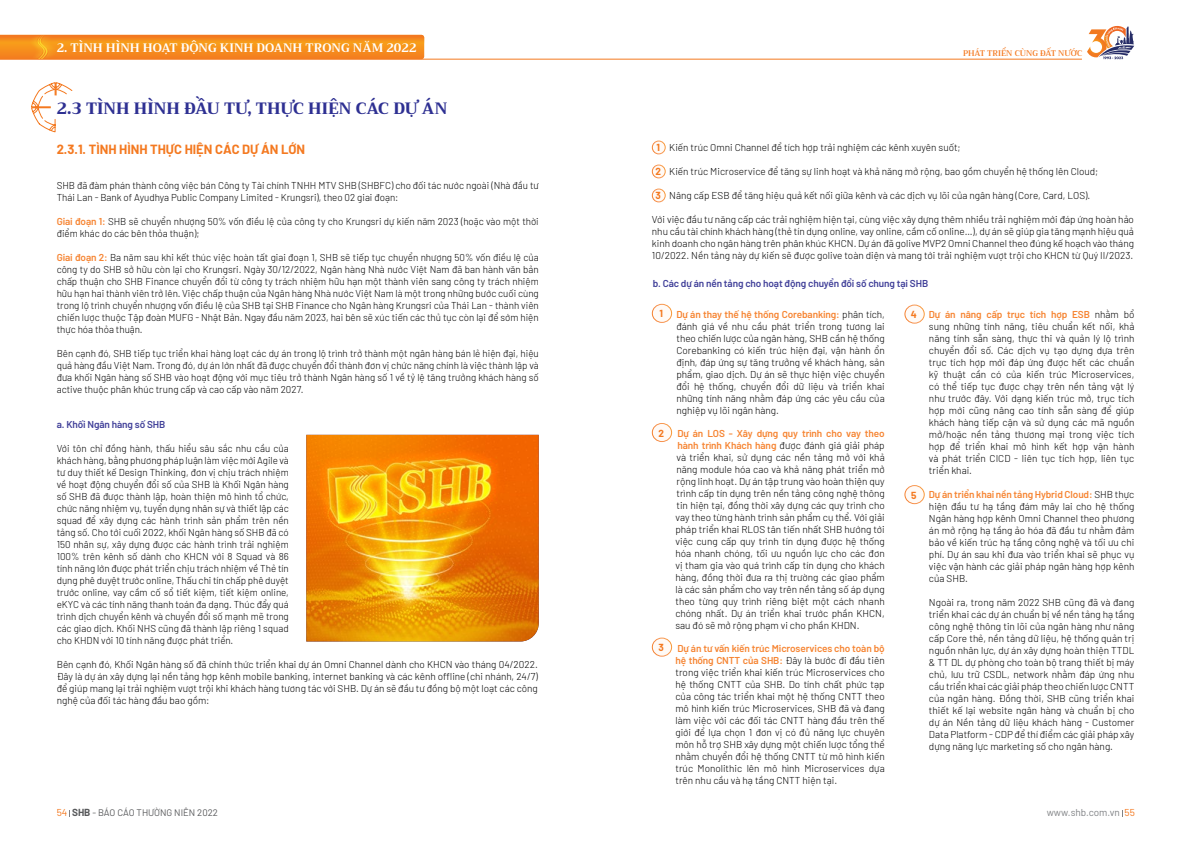
<style>
.page{position:relative;width:1191px;height:842px;background:#fff}
.page>*{position:absolute;margin:0;border:0;box-sizing:border-box;transform-origin:0 0}
.t1{font:800 16px "Trirong";letter-spacing:.005em;color:#2e3092}
.t2{font:700 13px "Barlow";color:#f47920}
.t3{font:700 12px "Trirong";color:#fff}
.t4{font:300 10px/12px "Barlow";color:#000;text-align:justify}
.t5{font:600 10px "Barlow";letter-spacing:-.01em;color:#414099}
.t6{font:10px "Barlow";color:#808285}
.t7{font:700 10px "Barlow";color:#f47920}
.t8{font:9.5px "Barlow";color:#58595b}
.t9{font:600 8px "Trirong";color:#f47920}
.s1{font-weight:600;color:#f68533}
.s2{font-weight:700;color:#f47920}
.s3{font-size:10px;color:#f47920}
.s4{font-weight:700;font-size:10px}
.s5{color:#f47920}
</style>
<div class="page">
<img style="left:306px;top:435px;width:233px;height:206px">
<svg style="left:1087px;top:26px;width:47px;height:33px"></svg>
<svg style="left:31px;top:82px;width:41px;height:50px"></svg>
<div style="left:652px;top:141px;width:13px;height:13px;background:#fffaf6;border-radius:50%"></div>
<div style="left:652px;top:141px;width:13px;height:13px;border:1px solid #fff;border-radius:50%"></div>
<div style="left:652px;top:165px;width:13px;height:13px;background:#fffaf6;border-radius:50%"></div>
<div style="left:652px;top:165px;width:13px;height:13px;border:1px solid #fff;border-radius:50%"></div>
<div style="left:652px;top:189px;width:13px;height:13px;background:#fffaf6;border-radius:50%"></div>
<div style="left:652px;top:189px;width:13px;height:13px;border:1px solid #fff;border-radius:50%"></div>
<div style="left:652px;top:304px;width:19px;height:18px;background:#fffaf6;border-radius:50%"></div>
<div style="left:652px;top:304px;width:20px;height:19px;border:1px solid #fff;border-radius:50%"></div>
<div style="left:905px;top:305px;width:19px;height:18px;background:#fffaf6;border-radius:50%"></div>
<div style="left:904px;top:305px;width:20px;height:18px;border:1px solid #fff;border-radius:50%"></div>
<div style="left:905px;top:486px;width:19px;height:18px;background:#fffaf6;border-radius:50%"></div>
<div style="left:904px;top:485px;width:20px;height:19px;border:1px solid #fff;border-radius:50%"></div>
<div style="left:652px;top:423px;width:19px;height:19px;background:#fffaf6;border-radius:50%"></div>
<div style="left:652px;top:423px;width:20px;height:19px;border:1px solid #fff;border-radius:50%"></div>
<div style="left:652px;top:638px;width:19px;height:18px;background:#fffaf6;border-radius:50%"></div>
<div style="left:652px;top:638px;width:20px;height:18px;border:1px solid #fff;border-radius:50%"></div>
<hr style="left:0;top:59px;width:1082px;height:1px;background:#f47920">
<svg style="left:0;top:35px;width:424px;height:24px;background:#f58b1d"></svg>
<p class="t3" style="left:57px;top:38px;width:361px">2. TÌNH HÌNH HOẠT ĐỘNG KINH DOANH TRONG NĂM 2022</p>
<p class="t9" style="left:963px;top:47px;width:121px">PHÁT TRIỂN CÙNG ĐẤT NƯỚC</p>
<h1 class="t1" style="left:57px;top:99px;width:392px">2.3 TÌNH HÌNH ĐẦU TƯ, THỰC HIỆN CÁC DỰ ÁN</h1>
<h2 class="t2" style="left:57px;top:139px;width:250px">2.3.1. TÌNH HÌNH THỰC HIỆN CÁC DỰ ÁN LỚN</h2>
<p class="t4" style="left:57px;top:179px;width:483px">SHB đã đàm phán thành công việc bán Công ty Tài chính TNHH MTV SHB (SHBFC) cho đối tác nước ngoài (Nhà đầu tư<br>Thái Lan - Bank of Ayudhya Public Company Limited - Krungsri), theo 02 giai đoạn:</p>
<p class="t4" style="left:57px;top:215px;width:483px"><span class="s1">Giai đoạn 1:</span> SHB sẽ chuyển nhượng 50% vốn điều lệ của công ty cho Krungsri dự kiến năm 2023 (hoặc vào một thời điểm khác do các bên thỏa thuận);</p>
<p class="t4" style="left:57px;top:251px;width:483px"><span class="s1">Giai đoạn 2:</span> Ba năm sau khi kết thúc việc hoàn tất giai đoạn 1, SHB sẽ tiếp tục chuyển nhượng 50% vốn điều lệ của công ty do SHB sở hữu còn lại cho Krungsri. Ngày 30/12/2022, Ngân hàng Nhà nước Việt Nam đã ban hành văn bản chấp thuận cho SHB Finance chuyển đổi từ công ty trách nhiệm hữu hạn một thành viên sang công ty trách nhiệm hữu hạn hai thành viên trở lên. Việc chấp thuận của Ngân hàng Nhà nước Việt Nam là một trong những bước cuối cùng trong lộ trình chuyển nhượng vốn điều lệ của SHB tại SHB Finance cho Ngân hàng Krungsri của Thái Lan - thành viên chiến lược thuộc Tập đoàn MUFG - Nhật Bản. Ngay đầu năm 2023, hai bên sẽ xúc tiến các thủ tục còn lại để sớm hiện thực hóa thỏa thuận.</p>
<p class="t4" style="left:57px;top:347px;width:483px">Bên cạnh đó, SHB tiếp tục triển khai hàng loạt các dự án trong lộ trình trở thành một ngân hàng bán lẻ hiện đại, hiệu quả hàng đầu Việt Nam. Trong đó, dự án lớn nhất đã được chuyển đổi thành đơn vị chức năng chính là việc thành lập và đưa khối Ngân hàng số SHB vào hoạt động với mục tiêu trở thành Ngân hàng số 1 về tỷ lệ tăng trưởng khách hàng số active thuộc phân khúc trung cấp và cao cấp vào năm 2027.</p>
<p class="t5" style="left:57px;top:417px;width:110px">a. Khối Ngân hàng số SHB</p>
<p class="t4" style="left:57px;top:442px;width:234px">Với tôn chỉ đồng hành, thấu hiểu sâu sắc nhu cầu của khách hàng, bằng phương pháp luận làm việc mới Agile và tư duy thiết kế Design Thinking, đơn vị chịu trách nhiệm về hoạt động chuyển đổi số của SHB là Khối Ngân hàng số SHB đã được thành lập, hoàn thiện mô hình tổ chức, chức năng nhiệm vụ, tuyển dụng nhân sự và thiết lập các squad để xây dựng các hành trình sản phẩm trên nền tảng số. Cho tới cuối 2022, khối Ngân hàng số SHB đã có 150 nhân sự, xây dựng được các hành trình trải nghiệm 100% trên kênh số dành cho KHCN với 8 Squad và 86 tính năng lớn được phát triển chịu trách nhiệm về Thẻ tín dụng phê duyệt trước online, Thấu chi tín chấp phê duyệt trước online, vay cầm cố sổ tiết kiệm, tiết kiệm online, eKYC và các tính năng thanh toán đa dạng. Thúc đẩy quá trình dịch chuyển kênh và chuyển đổi số mạnh mẽ trong các giao dịch. Khối NHS cũng đã thành lập riêng 1 squad cho KHDN với 10 tính năng được phát triển.</p>
<p class="t4" style="left:57px;top:658px;width:483px">Bên cạnh đó, Khối Ngân hàng số đã chính thức triển khai dự án Omni Channel dành cho KHCN vào tháng 04/2022.<br>Đây là dự án xây dựng lại nền tảng hợp kênh mobile banking, internet banking và các kênh offline (chi nhánh, 24/7) để giúp mang lại trải nghiệm vượt trội khi khách hàng tương tác với SHB. Dự án sẽ đầu tư đồng bộ một loạt các công nghệ của đối tác hàng đầu bao gồm:</p>
<p class="t4" style="left:656px;top:141px;width:306px"><span class="s2">1</span> Kiến trúc Omni Channel để tích hợp trải nghiệm các kênh xuyên suốt;</p>
<p class="t4" style="left:655px;top:165px;width:444px"><span class="s2">2</span> Kiến trúc Microservice để tăng sự linh hoạt và khả năng mở rộng, bao gồm chuyển hệ thống lên Cloud;</p>
<p class="t4" style="left:655px;top:189px;width:436px"><span class="s2">3</span> Nâng cấp ESB để tăng hiệu quả kết nối giữa kênh và các dịch vụ lõi của ngân hàng (Core, Card, LOS).</p>
<p class="t4" style="left:652px;top:213px;width:483px">Với việc đầu tư năng cấp các trải nghiệm hiện tại, cùng việc xây dựng thêm nhiều trải nghiệm mới đáp ứng hoàn hảo nhu cầu tài chính khách hàng (thẻ tín dụng online, vay online, cầm cố online…), dự án sẽ giúp gia tăng mạnh hiệu quả kinh doanh cho ngân hàng trên phân khúc KHCN. Dự án đã golive MVP2 Omni Channel theo đúng kế hoạch vào tháng 10/2022. Nền tảng này dự kiến sẽ được golive toàn diện và mang tới trải nghiệm vượt trội cho KHCN từ Quý II/2023.</p>
<p class="t5" style="left:653px;top:276px;width:277px">b. Các dự án nền tảng cho hoạt động chuyển đổi số chung tại SHB</p>
<p class="t4" style="left:676px;top:308px;width:210px"><span class="s1">Dự án thay thế hệ thống Corebanking:</span> phân tích, đánh giá về nhu cầu phát triển trong tương lai theo chiến lược của ngân hàng, SHB cần hệ thống Corebanking có kiến trúc hiện đại, vận hành ổn định, đáp ứng sự tăng trưởng về khách hàng, sản phẩm, giao dịch. Dự án sẽ thực hiện việc chuyển đổi hệ thống, chuyển đổi dữ liệu và triển khai những tính năng nhằm đáp ứng các yêu cầu của nghiệp vụ lõi ngân hàng.</p>
<p class="t4" style="left:675px;top:427px;width:211px"><span class="s1">Dự án LOS - Xây dựng quy trình cho vay theo hành trình Khách hàng</span> được đánh giá giải pháp và triển khai, sử dụng các nền tảng mở với khả năng module hóa cao và khả năng phát triển mở rộng linh hoạt. Dự án tập trung vào hoàn thiện quy trình cấp tín dụng trên nền tảng công nghệ thông tin hiện tại, đồng thời xây dựng các quy trình cho vay theo từng hành trình sản phẩm cụ thể. Với giải pháp triển khai RLOS tân tiến nhất SHB hướng tới việc cung cấp quy trình tín dụng được hệ thống hóa nhanh chóng, tối ưu nguồn lực cho các đơn vị tham gia vào quá trình cấp tín dụng cho khách hàng, đồng thời đưa ra thị trường các giao phẩm là các sản phẩm cho vay trên nền tảng số áp dụng theo từng quy trình riêng biệt một cách nhanh chóng nhất. Dự án triển khai trước phần KHCN, sau đó sẽ mở rộng phạm vi cho phần KHDN.</p>
<p class="t4" style="left:675px;top:642px;width:211px"><span class="s1">Dự án tư vấn kiến trúc Microservices cho toàn bộ hệ thống CNTT của SHB:</span> Đây là bước đi đầu tiên trong việc triển khai kiến trúc Microservices cho hệ thống CNTT của SHB. Do tính chất phức tạp của công tác triển khai một hệ thống CNTT theo mô hình kiến trúc Microservices, SHB đã và đang làm việc với các đối tác CNTT hàng đầu trên thế giới để lựa chọn 1 đơn vị có đủ năng lực chuyên môn hỗ trợ SHB xây dựng một chiến lược tổng thể nhằm chuyển đổi hệ thống CNTT từ mô hình kiến trúc Monolithic lên mô hình Microservices dựa trên nhu cầu và hạ tầng CNTT hiện tại.</p>
<p class="t4" style="left:929px;top:308px;width:207px"><span class="s1">Dự án nâng cấp trục tích hợp ESB</span> nhằm bổ sung những tính năng, tiêu chuẩn kết nối, khả năng tính sẵn sàng, thực thi và quản lý lộ trình chuyển đổi số. Các dịch vụ tạo dựng dựa trên trục tích hợp mới đáp ứng được hết các chuẩn kỹ thuật cần có của kiến trúc Microservices, có thể tiếp tục được chạy trên nền tảng vật lý như trước đây. Với dạng kiến trúc mở, trục tích hợp mới cũng nâng cao tính sẵn sàng để giúp khách hàng tiếp cận và sử dụng các mã nguồn mở/hoặc nền tảng thương mại trong việc tích hợp để triển khai mô hình kết hợp vận hành và phát triển CICD - liên tục tích hợp, liên tục triển khai.</p>
<p class="t4" style="left:929px;top:488px;width:207px"><span class="s1">Dự án triển khai nền tảng Hybrid Cloud:</span> SHB thực hiện đầu tư hạ tầng đám mây lai cho hệ thống Ngân hàng hợp kênh Omni Channel theo phương án mở rộng hạ tầng ảo hóa đã đầu tư nhằm đảm bảo về kiến trúc hạ tầng công nghệ và tối ưu chi phí. Dự án sau khi đưa vào triển khai sẽ phục vụ việc vận hành các giải pháp ngân hàng hợp kênh của SHB.</p>
<p class="t4" style="left:929px;top:596px;width:207px">Ngoài ra, trong năm 2022 SHB cũng đã và đang triển khai các dự án chuẩn bị về nền tảng hạ tầng công nghệ thông tin lõi của ngân hàng như nâng cấp Core thẻ, nền tảng dữ liệu, hệ thống quản trị nguồn nhân lực, dự án xây dựng hoàn thiện TTDL &amp; TT DL dự phòng cho toàn bộ trang thiết bị máy chủ, lưu trữ CSDL, network nhằm đáp ứng nhu cầu triển khai các giải pháp theo chiến lược CNTT của ngân hàng. Đồng thời, SHB cũng triển khai thiết kế lại website ngân hàng và chuẩn bị cho dự án Nền tảng dữ liệu khách hàng - Customer Data Platform - CDP để thí điểm các giải pháp xây dựng năng lực marketing số cho ngân hàng.</p>
<p class="t7" style="left:659px;top:306px;width:5px">1</p>
<p class="t7" style="left:910px;top:307px;width:8px">4</p>
<p class="t7" style="left:658px;top:425px;width:7px">2</p>
<p class="t7" style="left:911px;top:488px;width:7px">5</p>
<p class="t7" style="left:658px;top:640px;width:7px">3</p>
<p class="t8" style="left:57px;top:806px;width:163px"><span class="s3">54</span> <span class="s4">SHB</span> - BÁO CÁO THƯỜNG NIÊN 2022</p>
<p class="t6" style="left:1046px;top:805px;width:90px">www.shb.com.vn <span class="s5">55</span></p>
</div>
